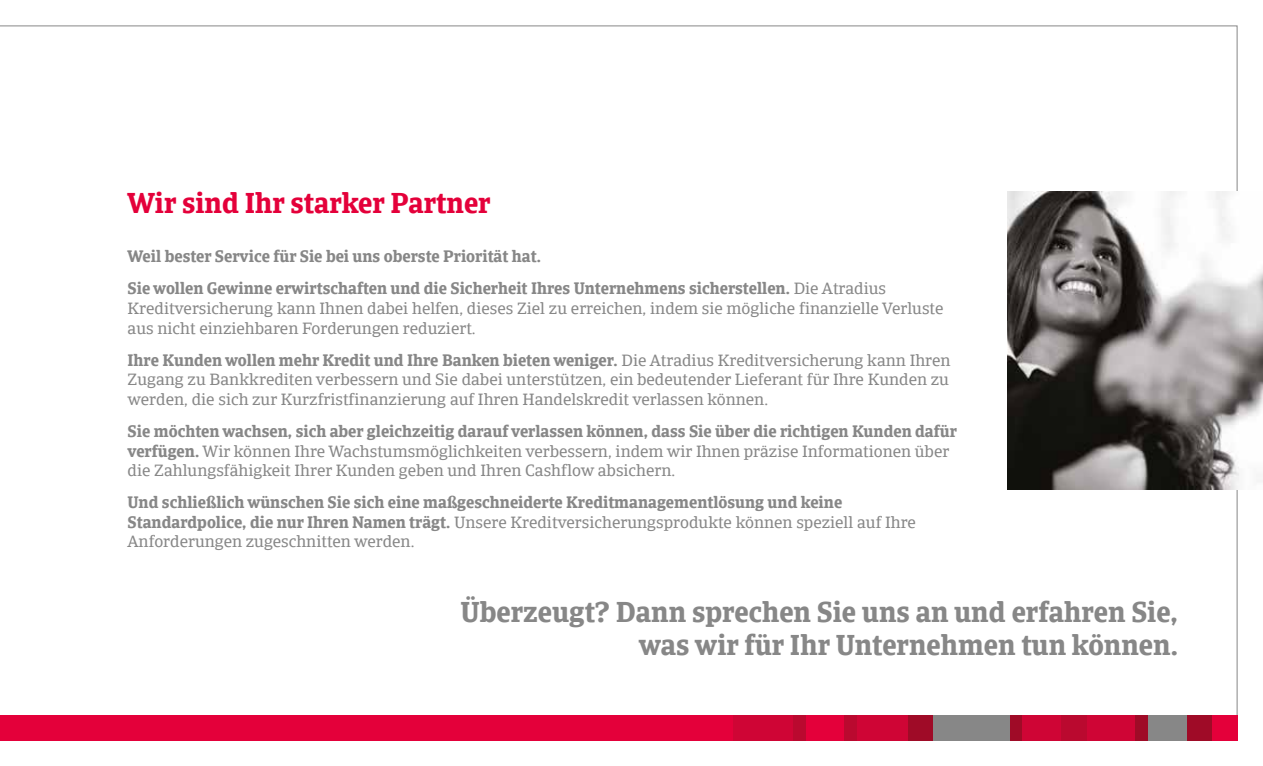
<style>
.page{position:relative;width:1263px;height:766px;background:#fff}
.page>*{position:absolute;margin:0;border:0;box-sizing:border-box;transform-origin:0 0}
.t1{font:700 28.5px/33px "Catalana";color:#878787;text-align:right}
.t2{font:700 28.5px "Catalana";color:#e4003a}
.t3{font:16.5px/19.5px "Catalana";color:#878787}
.t4{font:700 16.5px/19.5px "Catalana";color:#878787}
.s1{font-weight:400}
.s2{font-weight:700}
</style>
<div class="page">
<img style="left:1008px;top:191px;width:255px;height:298px">
<div style="left:344px;top:714px;width:893px;height:26px;background:#e4003a"></div>
<div style="left:793px;top:714px;width:13px;height:26px;background:#ba092f"></div>
<div style="left:733px;top:714px;width:60px;height:26px;background:#cf0535"></div>
<div style="left:857px;top:714px;width:51px;height:26px;background:#cf0535"></div>
<div style="left:1086px;top:714px;width:49px;height:26px;background:#cf0535"></div>
<div style="left:908px;top:714px;width:25px;height:26px;background:#9f0b27"></div>
<div style="left:1061px;top:714px;width:25px;height:26px;background:#ba092f"></div>
<div style="left:1186px;top:714px;width:26px;height:26px;background:#9f0b27"></div>
<div style="left:844px;top:714px;width:13px;height:26px;background:#ba092f"></div>
<div style="left:933px;top:714px;width:77px;height:26px;background:#878787"></div>
<div style="left:1010px;top:714px;width:13px;height:26px;background:#9f0b27"></div>
<div style="left:1023px;top:714px;width:38px;height:26px;background:#cf0535"></div>
<div style="left:1148px;top:714px;width:38px;height:26px;background:#878787"></div>
<div style="left:1135px;top:714px;width:13px;height:26px;background:#9f0b27"></div>
<div style="left:0;top:714px;width:512px;height:26px;background:#e4003a"></div>
<h1 class="t2" style="left:128px;top:185px;width:365px">Wir sind Ihr starker Partner</h1>
<p class="t4" style="left:128px;top:240px;width:760px;line-height:32.2px">Weil bester Service für Sie bei uns oberste Priorität hat.<br>Sie wollen Gewinne erwirtschaften und die Sicherheit Ihres Unternehmens sicherstellen. <span class="s1">Die Atradius</span></p>
<p class="t3" style="left:128px;top:299px;width:817px">Kreditversicherung kann Ihnen dabei helfen, dieses Ziel zu erreichen, indem sie mögliche finanzielle Verluste aus nicht einziehbaren Forderungen reduziert.</p>
<p class="t3" style="left:128px;top:350px;width:825px;text-align:justify"><span class="s2">Ihre Kunden wollen mehr Kredit und Ihre Banken bieten weniger.</span> Die Atradius Kreditversicherung kann Ihren Zugang zu Bankkrediten verbessern und Sie dabei unterstützen, ein bedeutender Lieferant für Ihre Kunden zu werden, die sich zur Kurzfristfinanzierung auf Ihren Handelskredit verlassen können.</p>
<p class="t3" style="left:128px;top:422px;width:831px"><span class="s2">Sie möchten wachsen, sich aber gleichzeitig darauf verlassen können, dass Sie über die richtigen Kunden dafür verfügen.</span> Wir können Ihre Wachstumsmöglichkeiten verbessern, indem wir Ihnen präzise Informationen über die Zahlungsfähigkeit Ihrer Kunden geben und Ihren Cashflow absichern.</p>
<p class="t4" style="left:128px;top:493px;width:790px">Und schließlich wünschen Sie sich eine maßgeschneiderte Kreditmanagementlösung und keine<br>Standardpolice, die nur Ihren Namen trägt. <span class="s1">Unsere Kreditversicherungsprodukte können speziell auf Ihre<br>Anforderungen zugeschnitten werden.</span></p>
<h1 class="t1" style="left:460px;top:596px;width:719px">Überzeugt? Dann sprechen Sie uns an und erfahren Sie, was wir für Ihr Unternehmen tun können.</h1>
</div>
